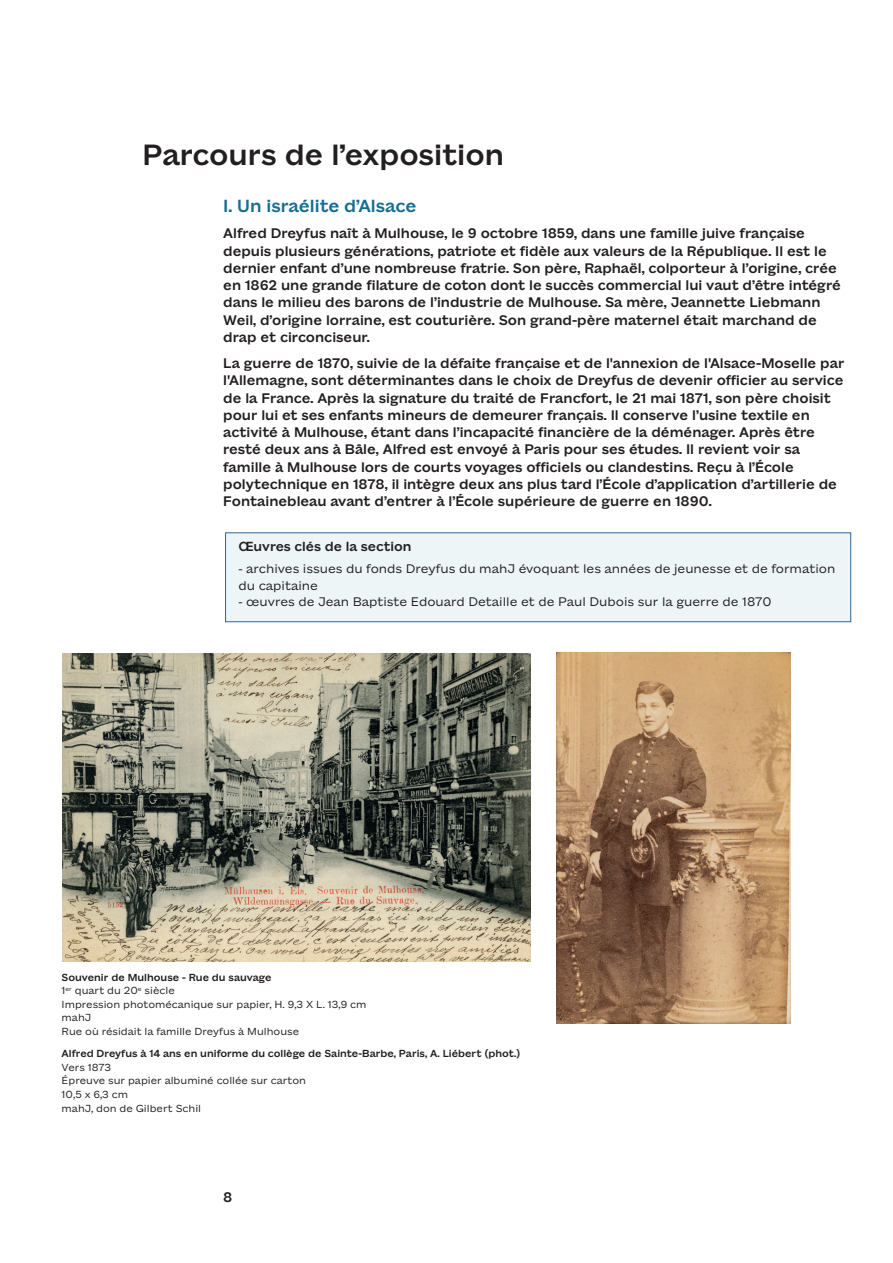
<style>
.page{position:relative;width:893px;height:1263px;background:#fff}
.page>*{position:absolute;margin:0;border:0;box-sizing:border-box;transform-origin:0 0}
.t1{font:500 30px "Mahj";color:#231f20}
.t2{font:500 18px "Mahj";color:#156d92}
.t3{font:500 14.25px/17.2px "Mahj";color:#231f20}
.t4{font:500 13.5px "Mahj";color:#231f20}
.t5{font:12.75px/16.5px "Mahj";color:#231f20}
.t6{font:10.5px/13.5px "Mahj";color:#231f20}
.t7{font:500 10.5px "Mahj";color:#231f20}
.s1{font-weight:500}
</style>
<div class="page">
<img style="left:62px;top:653px;width:468px;height:308px">
<img style="left:557px;top:653px;width:233px;height:371px">
<div style="left:226px;top:533px;width:625px;height:89px;background:#edf5f7"></div>
<div style="left:225px;top:533px;width:626px;height:89px;border:1px solid #346594"></div>
<h1 class="t1" style="left:142px;top:128px;width:363px">Parcours de l’exposition</h1>
<p class="t2" style="left:223px;top:190px;width:195px">I. Un israélite d’Alsace</p>
<p class="t3" style="left:223px;top:223px;width:619px">Alfred Dreyfus naît à Mulhouse, le 9 octobre 1859, dans une famille juive française depuis plusieurs générations, patriote et fidèle aux valeurs de la République. Il est le dernier enfant d’une nombreuse fratrie. Son père, Raphaël, colporteur à l’origine, crée en 1862 une grande filature de coton dont le succès commercial lui vaut d’être intégré dans le milieu des barons de l’industrie de Mulhouse. Sa mère, Jeannette Liebmann Weil, d’origine lorraine, est couturière. Son grand-père maternel était marchand de drap et circonciseur.</p>
<p class="t3" style="left:223px;top:353px;width:623px">La guerre de 1870, suivie de la défaite française et de l'annexion de l'Alsace-Moselle par l'Allemagne, sont déterminantes dans le choix de Dreyfus de devenir officier au service de la France. Après la signature du traité de Francfort, le 21 mai 1871, son père choisit pour lui et ses enfants mineurs de demeurer français. Il conserve l’usine textile en activité à Mulhouse, étant dans l’incapacité financière de la déménager. Après être resté deux ans à Bâle, Alfred est envoyé à Paris pour ses études. Il revient voir sa famille à Mulhouse lors de courts voyages officiels ou clandestins. Reçu à l’École polytechnique en 1878, il intègre deux ans plus tard l’École d’application d’artillerie de Fontainebleau avant d’entrer à l’École supérieure de guerre en 1890.</p>
<p class="t4" style="left:238px;top:534px;width:175px">Œuvres clés de la section</p>
<p class="t5" style="left:238px;top:559px;width:598px">- archives issues du fonds Dreyfus du mahJ évoquant les années de jeunesse et de formation du capitaine</p>
<p class="t5" style="left:238px;top:592px;width:534px">- œuvres de Jean Baptiste Edouard Detaille et de Paul Dubois sur la guerre de 1870</p>
<p class="t6" style="left:62px;top:969px;width:306px"><span class="s1">Souvenir de Mulhouse - Rue du sauvage<br></span>1<sup>er</sup> quart du 20<sup>e</sup> siècle<br>Impression photomécanique sur papier, H. 9,3 X L. 13,9 cm mahJ<br>Rue où résidait la famille Dreyfus à Mulhouse</p>
<p class="t7" style="left:62px;top:1044px;width:460px">Alfred Dreyfus à 14 ans en uniforme du collège de Sainte-Barbe, Paris, A. Liébert (phot.)</p>
<p class="t6" style="left:62px;top:1059px;width:246px">Vers 1873<br>Épreuve sur papier albuminé collée sur carton<br>10,5 x 6,3 cm<br>mahJ, don de Gilbert Schil</p>
<p class="t3" style="left:223px;top:1187px;width:11px">8</p>
</div>
